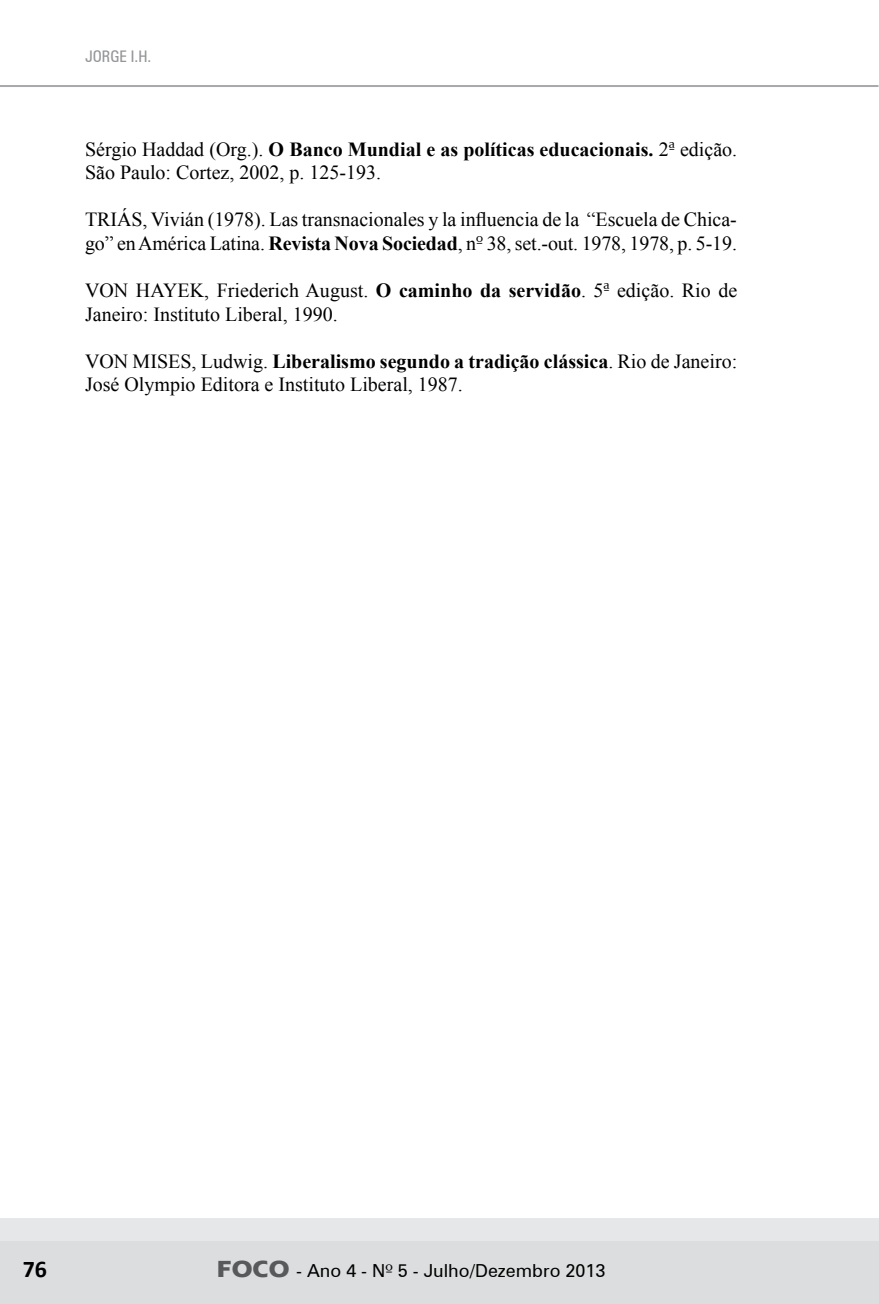
<style>
.page{position:relative;width:879px;height:1304px;background:#fff}
.page>*{position:absolute;margin:0;border:0;box-sizing:border-box;transform-origin:0 0}
.t1{font:700 24px "Calibri";color:#000}
.t2{font:20px/23.6px "Times New Roman";color:#000}
.t3{font:18px "Zurich BT";color:#000}
.t4{font:condensed 16px "Zurich BT";color:#939598}
.s1{font-weight:700}
.s2{font-family:"Zapf Humanist 601 BT";font-size:17px}
.s3{font-family:"Erie";font-weight:700;font-size:24px;color:#58595b}
.s4{font-family:"Zapf Humanist 601 BT"}
</style>
<div class="page">
<div style="left:0;top:1218px;width:878px;height:27px;background:#e6e7e8"></div>
<div style="left:0;top:1242px;width:879px;height:62px;background:#dcddde"></div>
<hr style="left:0;top:85px;width:878px;height:2px;background:#a7a9ac">
<p class="t4" style="left:85px;top:47px;width:68px">JORGE I.H.</p>
<p class="t2" style="left:85px;top:137px;width:653px">Sérgio Haddad (Org.). <span class="s1">O Banco Mundial e as políticas educacionais.</span> 2<span class="s2">ª</span> edição.<br>São Paulo: Cortez, 2002, p. 125-193.</p>
<p class="t2" style="left:85px;top:207px;width:653px">TRIÁS, Vivián (1978). Las transnacionales y la influencia de la “Escuela de Chica&shy;go” en América Latina. <span class="s1">Revista Nova Sociedad</span>, n<span class="s2">º</span> 38, set.-out. 1978, 1978, p. 5-19.</p>
<p class="t2" style="left:85px;top:278px;width:654px">VON HAYEK, Friederich August. <span class="s1">O caminho da servidão</span>. 5<span class="s2">ª</span> edição. Rio de<br>Janeiro: Instituto Liberal, 1990.</p>
<p class="t2" style="left:85px;top:349px;width:654px">VON MISES, Ludwig. <span class="s1">Liberalismo segundo a tradição clássica</span>. Rio de Janeiro:<br>José Olympio Editora e Instituto Liberal, 1987.</p>
<p class="t1" style="left:23px;top:1253px;width:26px">76</p>
<p class="t3" style="left:217px;top:1260px;width:390px"><span class="s3">FOCO</span> - Ano 4 - N<span class="s4">º</span> 5 - Julho/Dezembro 2013</p>
</div>
